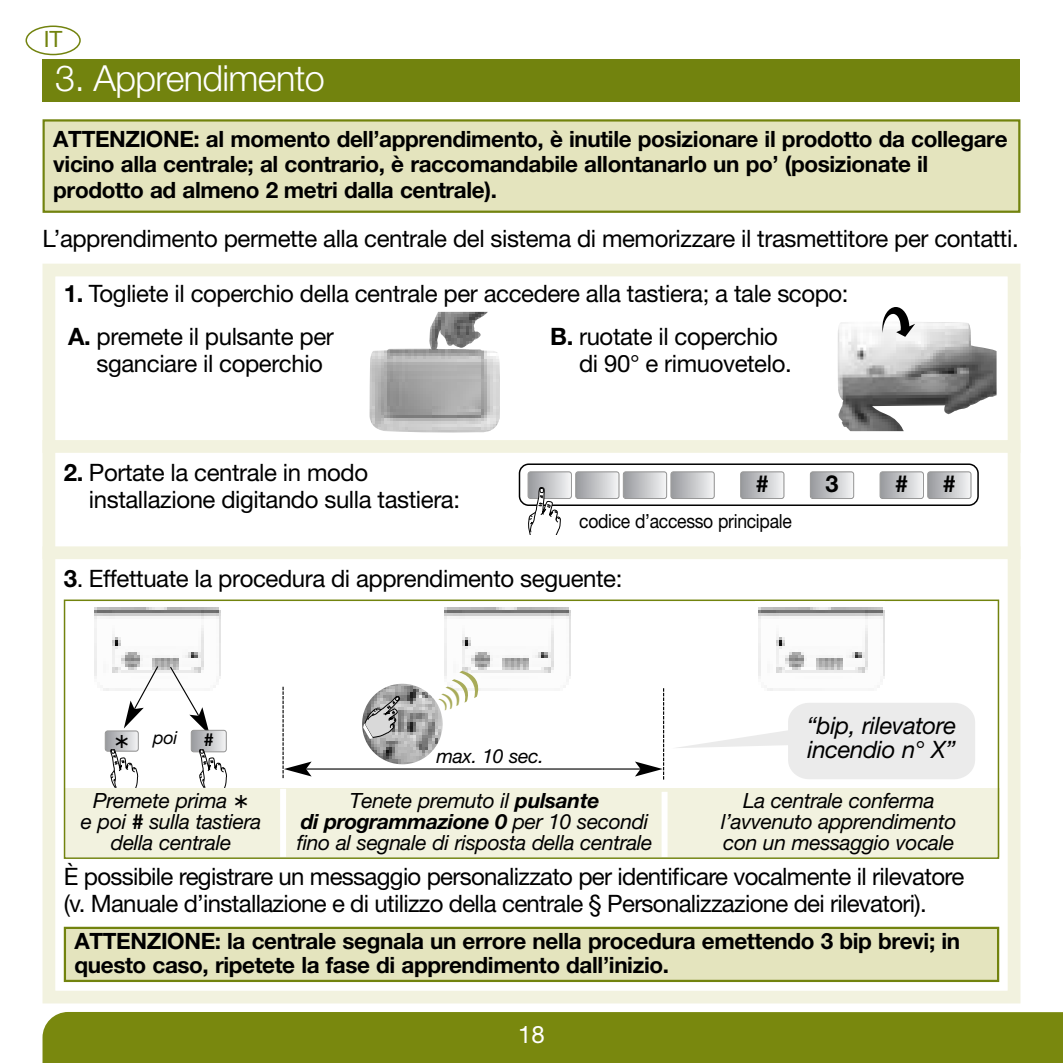
<style>
.page{position:relative;width:1063px;height:1063px;background:#fff}
.page>*{position:absolute;margin:0;border:0;box-sizing:border-box;transform-origin:0 0}
.t1{font:300 36px "Helvetica Neue LT Com";letter-spacing:-.015em;color:#fff}
.t2{font:24px/27.6px "Helvetica Neue LT Com";letter-spacing:-.015em;color:#000}
.t3{font:italic 24px/24px "Helvetica Neue LT Com";letter-spacing:-.015em;color:#000}
.t4{font:24px "Helvetica Neue LT Com";color:#fff}
.t5{font:700 23.4px "Helvetica Neue LT Com";color:#000}
.t6{font:700 22.5px/25.5px "Helvetica Neue LT Com";letter-spacing:-.015em;color:#000}
.t7{font:22.5px "Helvetica Neue LT Com";color:#72830e}
.t8{font:italic 21px/21px "Helvetica Neue LT Com";letter-spacing:-.015em;color:#000;text-align:center}
.t9{font:19.5px "Helvetica Neue LT Com";letter-spacing:-.015em;color:#000;scale:.9 1}
.t10{font:italic 19.5px "Helvetica Neue LT Com";letter-spacing:-.015em;color:#000}
.t11{font:italic 18px "Helvetica Neue LT Com";color:#000}
.t12{font:700 18px "Helvetica Neue LT Com";color:#000}
.t13{font:13.8px "Helvetica Neue LT Com";color:#a8ab59;scale:1.5 1}
.s1{font-weight:700}
.s2{font-size:18.3px}
.s3{font-size:22.8px}
.s4{font-size:27.3px}
.s5{font-size:32.1px}
</style>
<div class="page">
<div style="left:26px;top:26px;width:55px;height:29px;border:3px solid #72830e;border-radius:50%"></div>
<div style="left:43px;top:1012px;width:1019px;height:51px;background:#79880e"></div>
<div style="left:43px;top:60px;width:977px;height:42px;background:#72830e"></div>
<div style="left:45px;top:122px;width:973px;height:89px;background:#e4e4be"></div>
<div style="left:43px;top:119px;width:977px;height:94px;border:2px solid #72830e"></div>
<div style="left:43px;top:264px;width:977px;height:739px;border:13px solid #f2f2df"></div>
<img style="left:362px;top:684px;width:39px;height:55px">
<div style="left:528px;top:471px;width:44px;height:28px;border:2px solid #8e8e8e;border-radius:3px"></div>
<div style="left:575px;top:471px;width:45px;height:28px;border:2px solid #8e8e8e;border-radius:3px"></div>
<div style="left:623px;top:471px;width:44px;height:28px;border:2px solid #8e8e8e;border-radius:3px"></div>
<div style="left:670px;top:471px;width:45px;height:28px;border:2px solid #8e8e8e;border-radius:3px"></div>
<svg style="left:743px;top:474px;width:38px;height:22px"></svg>
<div style="left:740px;top:471px;width:44px;height:28px;border:2px solid #8e8e8e;border-radius:3px"></div>
<svg style="left:813px;top:474px;width:38px;height:22px"></svg>
<div style="left:810px;top:471px;width:44px;height:28px;border:2px solid #8e8e8e;border-radius:3px"></div>
<div style="left:880px;top:471px;width:44px;height:28px;border:2px solid #8e8e8e;border-radius:3px"></div>
<svg style="left:881px;top:472px;width:88px;height:26px;background:#c7c8ca"></svg>
<div style="left:927px;top:471px;width:45px;height:28px;border:2px solid #8e8e8e;border-radius:3px"></div>
<div style="left:66px;top:929px;width:931px;height:51px;background:#e4e4be"></div>
<div style="left:64px;top:927px;width:935px;height:55px;border:2px solid #72830e"></div>
<div style="left:64px;top:789px;width:935px;height:68px;background:#f2f2df"></div>
<hr style="left:306px;top:768px;width:334px;height:2px;background:#000">
<div style="left:280px;top:789px;width:6px;height:68px;background:#fff"></div>
<div style="left:662px;top:792px;width:6px;height:68px;background:#fff"></div>
<svg style="left:283px;top:687px;width:29px;height:91px"></svg>
<svg style="left:635px;top:688px;width:29px;height:92px"></svg>
<img style="left:444px;top:607px;width:126px;height:84px">
<img style="left:94px;top:607px;width:126px;height:84px">
<div style="left:105px;top:730px;width:34px;height:22px;border:2px solid #8e8e8e;border-radius:3px"></div>
<svg style="left:169px;top:666px;width:58px;height:121px"></svg>
<img style="left:838px;top:322px;width:159px;height:109px">
<svg style="left:882px;top:307px;width:33px;height:30px"></svg>
<img style="left:369px;top:312px;width:131px;height:121px">
<div style="left:519px;top:463px;width:460px;height:43px;border:3px solid #000;border-radius:10px"></div>
<svg style="left:528px;top:472px;width:186px;height:63px"></svg>
<div style="left:64px;top:600px;width:935px;height:259px;border:2px solid #72830e"></div>
<svg style="left:363px;top:696px;width:37px;height:43px;background:#a7a7a7"></svg>
<div style="left:43px;top:440px;width:977px;height:13px;background:#f2f2df"></div>
<div style="left:43px;top:546px;width:977px;height:13px;background:#f2f2df"></div>
<svg style="left:677px;top:703px;width:298px;height:76px"></svg>
<img style="left:755px;top:602px;width:129px;height:89px">
<svg style="left:106px;top:665px;width:53px;height:122px"></svg>
<p class="t7" style="left:44px;top:26px;width:20px">IT</p>
<h1 class="t1" style="left:55px;top:65px;width:271px">3. Apprendimento</h1>
<p class="t6" style="left:53px;top:126px;width:956px">Attenzione: al momento dell’apprendimento, è inutile posizionare il prodotto da collegare vicino alla centrale; al contrario, è raccomandabile allontanarlo un po’ (posizionate il prodotto ad almeno 2 metri dalla centrale).</p>
<p class="t2" style="left:43px;top:224px;width:978px">L’apprendimento permette alla centrale del sistema di memorizzare il trasmettitore per contatti.</p>
<p class="t2" style="left:64px;top:280px;width:786px"><span class="s1">1.</span> Togliete il coperchio della centrale per accedere alla tastiera; a tale scopo:</p>
<p class="t2" style="left:97px;top:322px;width:239px;text-indent:-28px"><span class="s1">A.</span> premete il pulsante per sganciare il coperchio</p>
<p class="t2" style="left:579px;top:322px;width:214px;text-indent:-29px"><span class="s1">B.</span> ruotate il coperchio di 90° e rimuovetelo.</p>
<p class="t2" style="left:89px;top:458px;width:373px;text-indent:-25px"><span class="s1">2.</span> Portate la centrale in modo installazione digitando sulla tastiera:</p>
<p class="t5" style="left:756px;top:471px;width:15px">#</p>
<p class="t5" style="left:826px;top:471px;width:15px">3</p>
<p class="t5" style="left:895px;top:471px;width:15px">#</p>
<p class="t5" style="left:943px;top:471px;width:15px">#</p>
<p class="t9" style="left:579px;top:510px;width:238px">codice d’accesso principale</p>
<p class="t2" style="left:64px;top:565px;width:560px"><span class="s1">3</span>. Effettuate la procedura di apprendimento seguente:</p>
<p class="t11" style="left:153px;top:731px;width:26px">poi</p>
<p class="t12" style="left:204px;top:730px;width:12px">#</p>
<p class="t13" style="left:437px;top:697px;width:31px;rotate:-30deg">)<span class="s2">)</span><span class="s3">)</span><span class="s4">)</span><span class="s5">)</span></p>
<p class="t10" style="left:437px;top:749px;width:109px">max. 10 sec.</p>
<p class="t3" style="left:807px;top:716px;width:151px">“bip, rilevatore incendio n° X”</p>
<p class="t8" style="left:93px;top:792px;width:135px">Premete prima</p>
<p class="t8" style="left:81px;top:813px;width:182px">e poi <span class="s1">#</span> sulla tastiera</p>
<p class="t8" style="left:111px;top:834px;width:122px">della centrale</p>
<p class="t8" style="left:297px;top:792px;width:357px">Tenete premuto il <span class="s1">pulsante<br>di programmazione 0</span> per 10 secondi fino al segnale di risposta della centrale</p>
<p class="t8" style="left:721px;top:792px;width:237px">La centrale conferma l’avvenuto apprendimento con un messaggio vocale</p>
<p class="t2" style="left:64px;top:862px;width:902px">È possibile registrare un messaggio personalizzato per identificare vocalmente il rilevatore (v. Manuale d’installazione e di utilizzo della centrale § Personalizzazione dei rilevatori).</p>
<p class="t6" style="left:75px;top:929px;width:887px;line-height:24px">Attenzione: la centrale segnala un errore nella procedura emettendo 3 bip brevi; in questo caso, ripetete la fase di apprendimento dall’inizio.</p>
<p class="t4" style="left:518px;top:1020px;width:28px">18</p>
</div>
